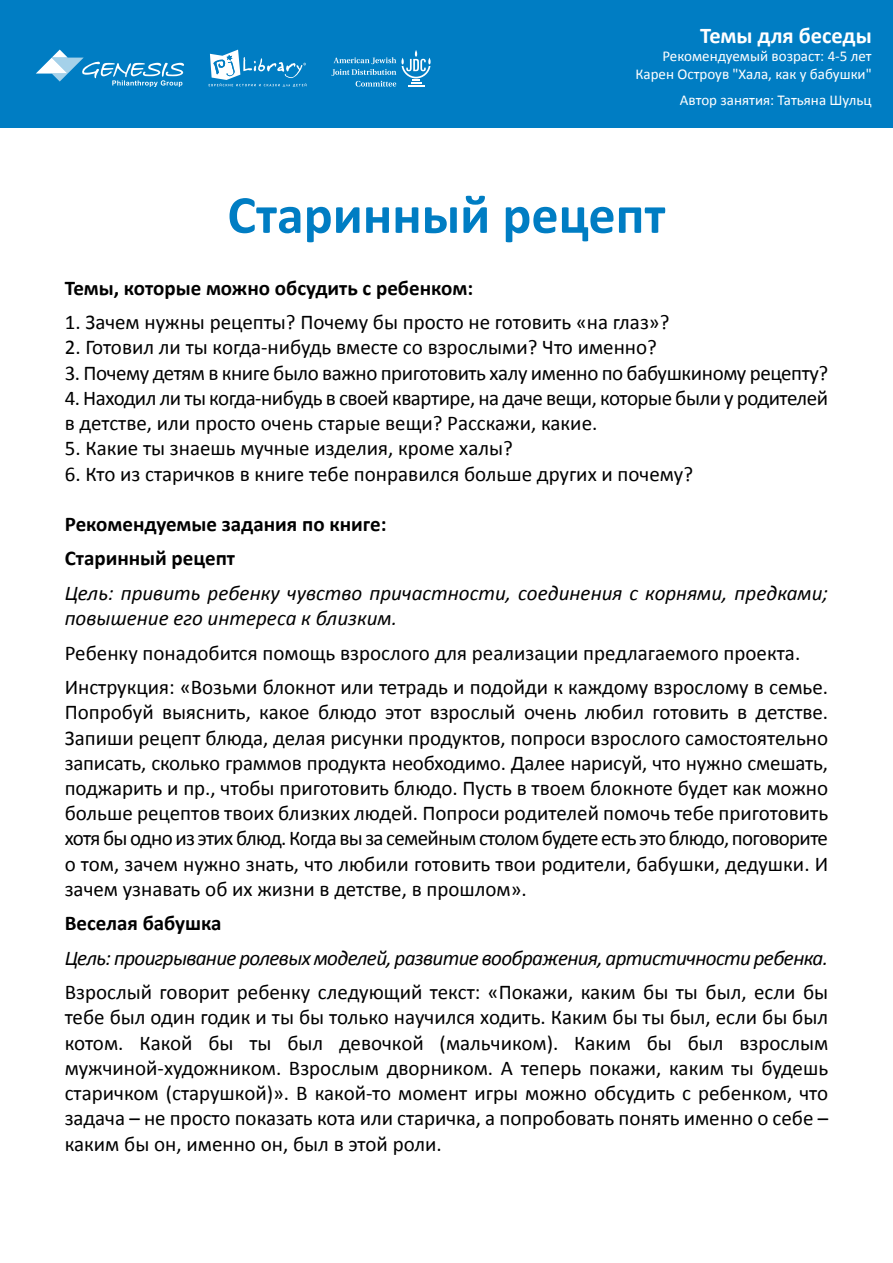
<style>
.page{position:relative;width:893px;height:1263px;background:#fff}
.page>*{position:absolute;margin:0;border:0;box-sizing:border-box;transform-origin:0 0}
.t1{font:700 54px "Calibri";color:#007dc3}
.t2{font:700 22.5px "Calibri";color:#fff}
.t3{font:21px/25.2px "Calibri";color:#000;text-align:justify}
.t4{font:21px/25.2px "Calibri";letter-spacing:-.025em;color:#000}
.t5{font:italic 21px/25.2px "Calibri";color:#000}
.t6{font:700 21px/34.5px "Calibri";color:#000}
.t7{font:italic 21px "Calibri";letter-spacing:-.03em;color:#000}
.t8{font:21px "Calibri";letter-spacing:-.02em;color:#000}
.t9{font:15px/18px "Calibri";color:#fff;text-align:right}
</style>
<div class="page">
<div style="left:0;top:0;width:893px;height:128px;background:#007dc3"></div>
<svg style="left:209px;top:50px;width:97px;height:37px"></svg>
<svg style="left:331px;top:50px;width:100px;height:37px"></svg>
<svg style="left:36px;top:50px;width:148px;height:37px"></svg>
<p class="t2" style="left:700px;top:21px;width:173px">Темы для беседы</p>
<p class="t9" style="left:635px;top:47px;width:238px">Рекомендуемый возраст: 4-5 лет<br>Карен Остроув "Хала, как у бабушки"</p>
<p class="t9" style="left:680px;top:91px;width:193px">Автор занятия: Татьяна Шульц</p>
<h1 class="t1" style="left:227px;top:180px;width:440px">Старинный рецепт</h1>
<p class="t6" style="left:65px;top:271px;width:410px">Темы, которые можно обсудить с ребенком:</p>
<p class="t3" style="left:65px;top:310px;width:606px">1. Зачем нужны рецепты? Почему бы просто не готовить «на глаз»?</p>
<p class="t3" style="left:65px;top:335px;width:594px">2. Готовил ли ты когда-нибудь вместе со взрослыми? Что именно?</p>
<p class="t8" style="left:65px;top:359px;width:765px">3. Почему детям в книге было важно приготовить халу именно по бабушкиному рецепту?</p>
<p class="t4" style="left:65px;top:385px;width:765px">4. Находил ли ты когда-нибудь в своей квартире, на даче вещи, которые были у родителей в детстве, или просто очень старые вещи? Расскажи, какие.</p>
<p class="t3" style="left:65px;top:436px;width:450px">5. Какие ты знаешь мучные изделия, кроме халы?</p>
<p class="t3" style="left:65px;top:461px;width:630px">6. Кто из старичков в книге тебе понравился больше других и почему?</p>
<p class="t6" style="left:65px;top:507px;width:323px">Рекомендуемые задания по книге:<br>Старинный рецепт</p>
<p class="t5" style="left:65px;top:579px;width:765px">Цель: привить ребенку чувство причастности, соединения с корнями, предками; повышение его интереса к близким.</p>
<p class="t3" style="left:65px;top:635px;width:765px;line-height:34.5px">Ребенку понадобится помощь взрослого для реализации предлагаемого проекта.<br>Инструкция: «Возьми блокнот или тетрадь и подойди к каждому взрослому в семье.</p>
<p class="t3" style="left:65px;top:700px;width:765px">Попробуй выяснить, какое блюдо этот взрослый очень любил готовить в детстве.<br>Запиши рецепт блюда, делая рисунки продуктов, попроси взрослого самостоятельно записать, сколько граммов продукта необходимо. Далее нарисуй, что нужно смешать, поджарить и пр., чтобы приготовить блюдо. Пусть в твоем блокноте будет как можно больше рецептов твоих близких людей. Попроси родителей помочь тебе приготовить хотя бы одно из этих блюд. Когда вы за семейным столом будете есть это блюдо, поговорите о том, зачем нужно знать, что любили готовить твои родители, бабушки, дедушки. И зачем узнавать об их жизни в детстве, в прошлом».</p>
<p class="t6" style="left:65px;top:906px;width:158px">Веселая бабушка</p>
<p class="t7" style="left:65px;top:943px;width:765px">Цель: проигрывание ролевых моделей, развитие воображения, артистичности ребенка.</p>
<p class="t3" style="left:65px;top:980px;width:765px">Взрослый говорит ребенку следующий текст: «Покажи, каким бы ты был, если бы тебе был один годик и ты бы только научился ходить. Каким бы ты был, если бы был котом. Какой бы ты был девочкой (мальчиком). Каким бы был взрослым мужчиной-художником. Взрослым дворником. А теперь покажи, каким ты будешь старичком (старушкой)». В какой-то момент игры можно обсудить с ребенком, что задача – не просто показать кота или старичка, а попробовать понять именно о себе – каким бы он, именно он, был в этой роли.</p>
</div>
